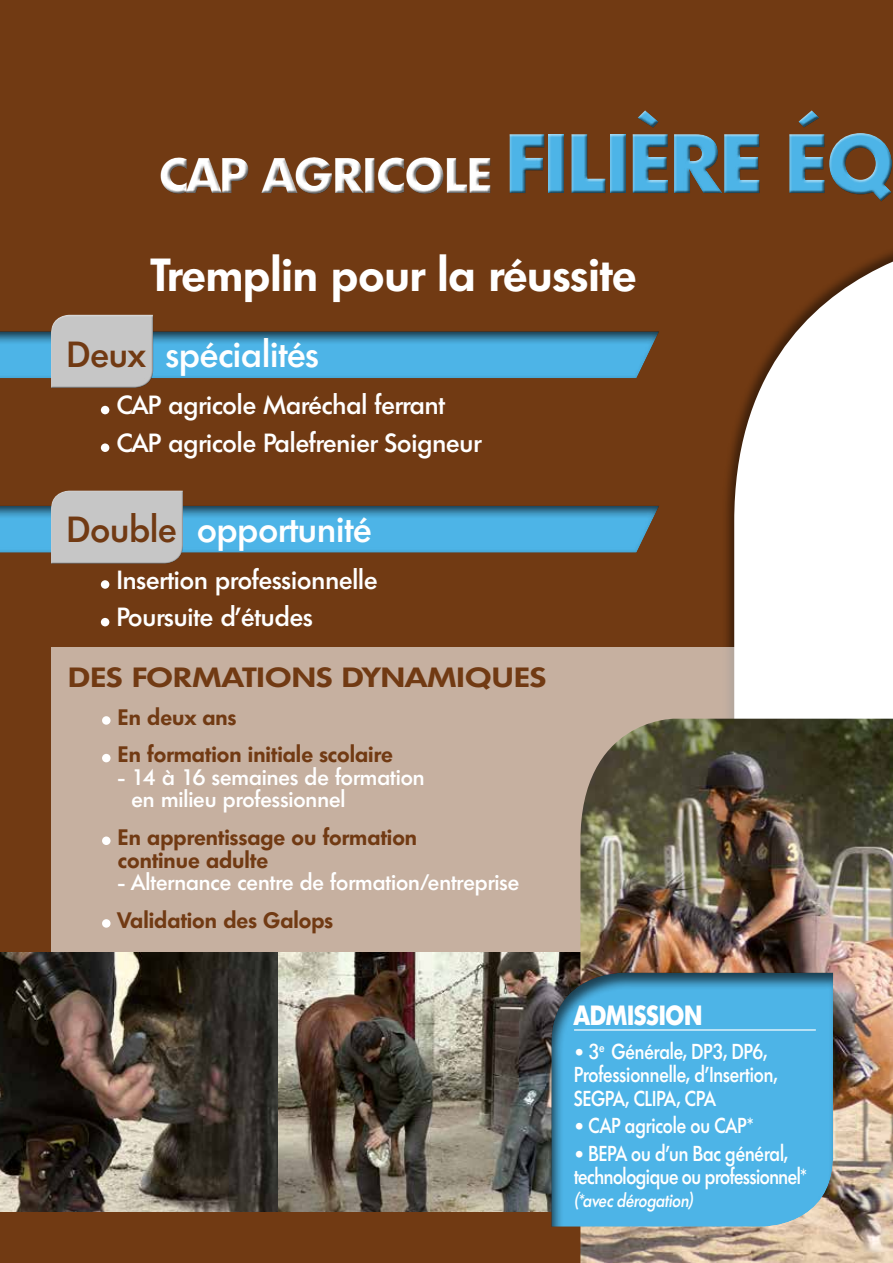
<style>
.page{position:relative;width:893px;height:1263px;background:#713a13}
.page>*{position:absolute;margin:0;border:0;box-sizing:border-box;transform-origin:0 0}
.t1{font:800 48.45px "Limerick";color:#fff}
.t2{font:600 45px "Limerick";color:#fff}
.t3{font:500 35.25px "Limerick";color:#fff}
.t4{font:600 27px "Limerick";letter-spacing:.01em;color:#713a13;scale:1.2 1}
.t5{font:800 27px "Limerick";letter-spacing:.01em;color:#fff;scale:.85 1}
.t6{font:500 25.5px/37.7px "Limerick";color:#fff}
.t7{font:600 21.75px/37.7px "Limerick";color:#713a13}
.t8{font:500 21.75px/22.5px "Limerick";color:#fff}
.t9{font:500 21px/23.2px "Limerick";letter-spacing:-.005em;color:#fff;scale:.85 1}
.t10{font:italic 500 18px "Limerick";color:#fff;scale:.85 1}
.s1{font-size:81.6px;color:#4db4e7}
.s2{color:#713a13}
.s3{font-family:"Futura";font-weight:400;font-size:18px}
</style>
<div class="page">
<div style="left:721px;top:219px;width:172px;height:1044px;background:#000;opacity:.45"></div>
<svg style="left:734px;top:232px;width:159px;height:487px"></svg>
<div style="left:157px;top:108px;width:736px;height:87px;background:#713a13"></div>
<div style="left:160px;top:115px;width:733px;height:90px;background:#000;opacity:.6"></div>
<svg style="left:0;top:490px;width:659px;height:74px;background:#567c8a"></svg>
<div style="left:49px;top:490px;width:135px;height:76px;background:#000;opacity:.5"></div>
<div style="left:101px;top:580px;width:8px;height:9px;background:#fff;border-radius:50%"></div>
<div style="left:101px;top:618px;width:8px;height:8px;background:#fff;border-radius:50%"></div>
<svg style="left:0;top:315px;width:659px;height:73px;background:#567c8b"></svg>
<div style="left:49px;top:314px;width:105px;height:76px;background:#000;opacity:.5"></div>
<div style="left:101px;top:406px;width:8px;height:8px;background:#fff;border-radius:50%"></div>
<div style="left:101px;top:443px;width:8px;height:9px;background:#fff;border-radius:50%"></div>
<div style="left:51px;top:647px;width:737px;height:325px;background:#c6b0a0"></div>
<img style="left:0;top:952px;width:580px;height:260px">
<img style="left:580px;top:719px;width:313px;height:544px">
<div style="left:550px;top:972px;width:283px;height:257px;background:#000;opacity:.65"></div>
<hr style="left:574px;top:1029px;width:242px;height:1px;background:#fff">
<div style="left:102px;top:716px;width:9px;height:9px;background:#fff;border-radius:50%"></div>
<div style="left:102px;top:754px;width:9px;height:8px;background:#fff;border-radius:50%"></div>
<div style="left:102px;top:836px;width:9px;height:9px;background:#fff;border-radius:50%"></div>
<div style="left:102px;top:919px;width:9px;height:9px;background:#fff;border-radius:50%"></div>
<h1 class="t1" style="left:159px;top:144px;width:735px">CAP AGRICOLE <span class="s1">FILIÈRE ÉQ</span></h1>
<h2 class="t2" style="left:151px;top:246px;width:487px">Tremplin pour la réussite</h2>
<h3 class="t3" style="left:67px;top:332px;width:254px"><span class="s2">Deux</span> spécialités</h3>
<p class="t6" style="left:117px;top:386px;width:366px">CAP agricole Maréchal ferrant<br>CAP agricole Palefrenier Soigneur</p>
<h3 class="t3" style="left:67px;top:507px;width:306px"><span class="s2">Double</span> opportunité</h3>
<p class="t6" style="left:117px;top:560px;width:262px">Insertion professionnelle<br>Poursuite d’études</p>
<p class="t4" style="left:68px;top:660px;width:400px">DES FORMATIONS DYNAMIQUES</p>
<p class="t7" style="left:118px;top:698px;width:276px">En deux ans<br>En formation initiale scolaire</p>
<p class="t8" style="left:132px;top:766px;width:295px;text-indent:-14px">- 14 à 16 semaines de formation en milieu professionnel</p>
<p class="t7" style="left:118px;top:826px;width:301px;line-height:22.5px">En apprentissage ou formation continue adulte</p>
<p class="t8" style="left:118px;top:871px;width:403px">- Alternance centre de formation/entreprise</p>
<p class="t7" style="left:118px;top:901px;width:217px">Validation des Galops</p>
<p class="t5" style="left:574px;top:998px;width:152px">ADMISSION</p>
<p class="t9" style="left:574px;top:1040px;width:241px"><span class="s3">•</span> 3<sup>e</sup> Générale, DP3, DP6,<br>Professionnelle, d’Insertion,<br>SEGPA, CLIPA, CPA</p>
<p class="t9" style="left:574px;top:1114px;width:212px"><span class="s3">•</span> CAP agricole ou CAP*</p>
<p class="t9" style="left:574px;top:1141px;width:275px"><span class="s3">•</span> BEPA ou d’un Bac général, technologique ou professionnel*</p>
<p class="t10" style="left:574px;top:1189px;width:141px">(*avec dérogation)</p>
</div>
